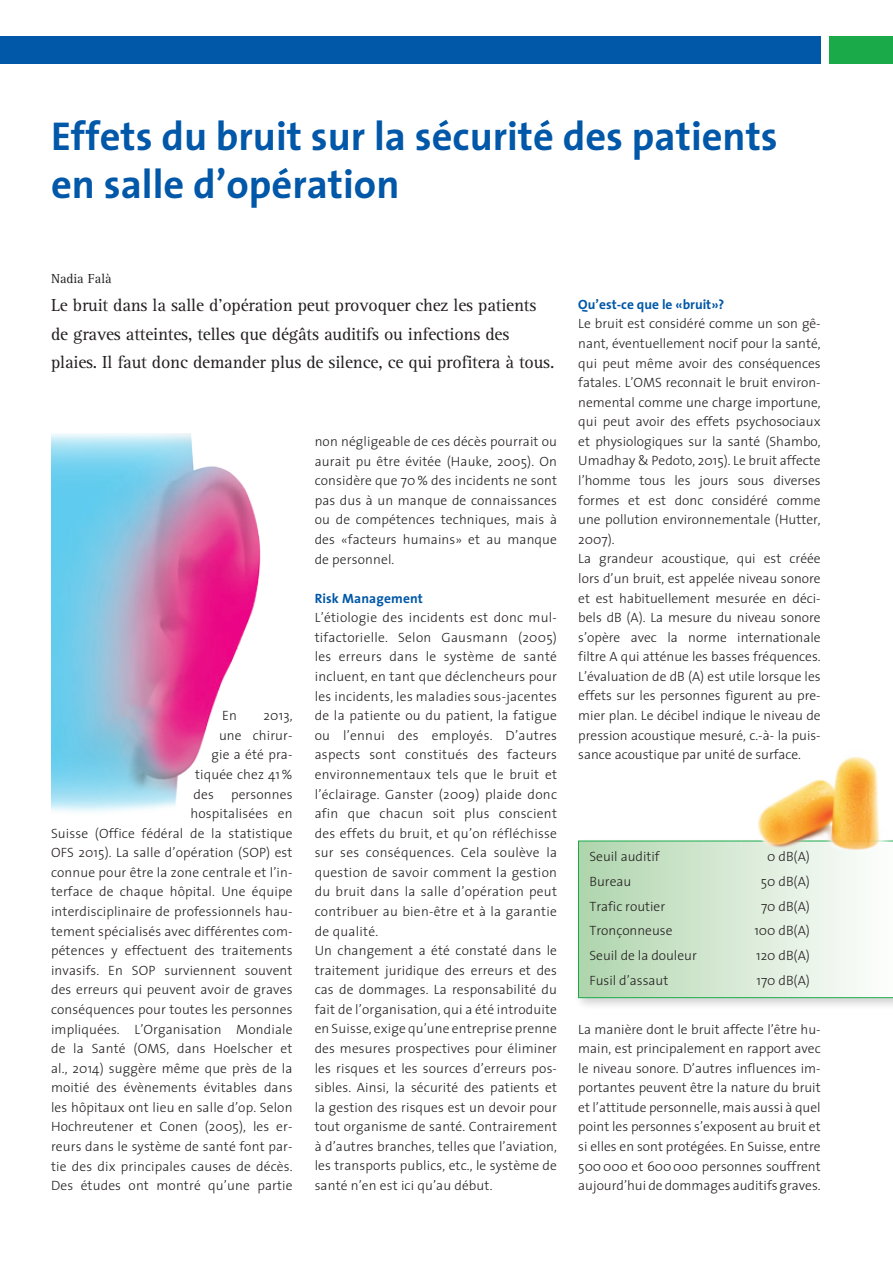
<style>
.page{position:relative;width:893px;height:1263px;background:#fff}
.page>*{position:absolute;margin:0;border:0;box-sizing:border-box;transform-origin:0 0}
.t1{font:700 40.5px/48px "The Sans";color:#0157a8}
.t2{font:18px/28.5px "Rotis Serif";letter-spacing:-.01em;color:#231f20}
.t3{font:300 13.5px/19.6px "The Sans";letter-spacing:.01em;color:#231f20;text-align:justify}
.t4{font:700 13.5px "The Sans";letter-spacing:.01em;color:#0157a8}
.t5{font:13.5px "Rotis Serif";color:#231f20}
</style>
<div class="page">
<div style="left:0;top:36px;width:821px;height:27px;background:#0157a8"></div>
<div style="left:829px;top:36px;width:64px;height:27px;background:#1aaa4a"></div>
<div style="left:574px;top:837px;width:319px;height:173px;background:#231f20;opacity:.2"></div>
<svg style="left:578px;top:841px;width:315px;height:157px"></svg>
<img style="left:51px;top:434px;width:210px;height:378px">
<img style="left:740px;top:757px;width:153px;height:109px">
<h1 class="t1" style="left:51px;top:112px;width:728px">Effets du bruit sur la sécurité des patients en salle d’opération</h1>
<p class="t5" style="left:51px;top:271px;width:62px">Nadia Falà</p>
<h2 class="t2" style="left:51px;top:292px;width:505px">Le bruit dans la salle d’opération peut provoquer chez les patients de graves atteintes, telles que dégâts auditifs ou infections des plaies. Il faut donc demander plus de silence, ce qui profitera à tous.</h2>
<p class="t3" style="left:222px;top:705px;width:16px">En</p>
<p class="t3" style="left:264px;top:705px;width:30px">2013,</p>
<p class="t3" style="left:219px;top:725px;width:75px">une chirur-</p>
<p class="t3" style="left:212px;top:744px;width:83px">gie a été pra-</p>
<p class="t3" style="left:195px;top:764px;width:99px">tiquée chez 41%</p>
<p class="t3" style="left:194px;top:784px;width:22px">des</p>
<p class="t3" style="left:51px;top:784px;width:243px;text-align:right">personnes<br>hospitalisées en<br>Suisse (Office fédéral de la statistique OFS 2015). La salle d’opération (SOP) est connue pour être la zone centrale et l’in&shy;terface de chaque hôpital. Une équipe interdisciplinaire de professionnels hau&shy;tement spécialisés avec différentes com&shy;pétences y effectuent des traitements invasifs. En SOP surviennent souvent des erreurs qui peuvent avoir de graves conséquences pour toutes les personnes impliquées. L’Organisation Mondiale de la Santé (OMS, dans Hoelscher et al., 2014) suggère même que près de la moitié des évènements évitables dans les hôpitaux ont lieu en salle d’op. Selon Hochreutener et Conen (2005), les er&shy;reurs dans le système de santé font par&shy;tie des dix principales causes de décès.<br>Des études ont montré qu’une partie</p>
<p class="t3" style="left:315px;top:431px;width:244px">non négligeable de ces décès pourrait ou aurait pu être évitée (Hauke, 2005). On considère que 70% des incidents ne sont pas dus à un manque de connaissances ou de compétences techniques, mais à des «facteurs humains» et au manque de personnel.</p>
<p class="t4" style="left:315px;top:587px;width:110px">Risk Management</p>
<p class="t3" style="left:315px;top:607px;width:244px;text-align:left">L’étiologie des incidents est donc mul&shy;tifactorielle. Selon Gausmann (2005) les erreurs dans le système de santé incluent, en tant que déclencheurs pour les incidents, les maladies sous-jacentes de la patiente ou du patient, la fatigue ou l’ennui des employés. D’autres aspects sont constitués des facteurs environnementaux tels que le bruit et l’éclairage. Ganster (2009) plaide donc afin que chacun soit plus conscient des effets du bruit, et qu’on réfléchisse sur ses conséquences. Cela soulève la question de savoir comment la gestion du bruit dans la salle d’opération peut contribuer au bien-être et à la garantie de qualité.<br>Un changement a été constaté dans le traitement juridique des erreurs et des cas de dommages. La responsabilité du fait de l’organisation, qui a été introduite en Suisse, exige qu’une entreprise prenne des mesures prospectives pour éliminer les risques et les sources d’erreurs pos&shy;sibles. Ainsi, la sécurité des patients et la gestion des risques est un devoir pour tout organisme de santé. Contrairement à d’autres branches, telles que l’aviation, les transports publics, etc., le système de santé n’en est ici qu’au début.</p>
<p class="t4" style="left:578px;top:293px;width:148px">Qu’est-ce que le «bruit»?</p>
<p class="t3" style="left:578px;top:314px;width:244px;text-align:left">Le bruit est considéré comme un son gê&shy;nant, éventuellement nocif pour la santé, qui peut même avoir des conséquences fatales. L’OMS reconnait le bruit environ&shy;nemental comme une charge importune, qui peut avoir des effets psychosociaux et physiologiques sur la santé (Shambo, Umadhay &amp; Pedoto, 2015). Le bruit affecte l’homme tous les jours sous diverses formes et est donc considéré comme une pollution environnementale (Hutter, 2007).<br>La grandeur acoustique, qui est créée lors d’un bruit, est appelée niveau sonore et est habituellement mesurée en déci&shy;bels dB (A). La mesure du niveau sonore s’opère avec la norme internationale filtre A qui atténue les basses fréquences.<br>L’évaluation de dB (A) est utile lorsque les effets sur les personnes figurent au pre&shy;mier plan. Le décibel indique le niveau de pression acoustique mesuré, c.-à- la puis&shy;sance acoustique par unité de surface.</p>
<p class="t3" style="left:589px;top:846px;width:72px">Seuil auditif</p>
<p class="t3" style="left:767px;top:846px;width:44px">0 dB(A)</p>
<p class="t3" style="left:589px;top:871px;width:43px">Bureau</p>
<p class="t3" style="left:761px;top:871px;width:51px">50 dB(A)</p>
<p class="t3" style="left:589px;top:896px;width:77px">Trafic routier</p>
<p class="t3" style="left:761px;top:896px;width:50px">70 dB(A)</p>
<p class="t3" style="left:589px;top:920px;width:85px">Tronçonneuse</p>
<p class="t3" style="left:754px;top:920px;width:57px">100 dB(A)</p>
<p class="t3" style="left:589px;top:945px;width:109px">Seuil de la douleur</p>
<p class="t3" style="left:756px;top:945px;width:55px">120 dB(A)</p>
<p class="t3" style="left:589px;top:970px;width:80px">Fusil d’assaut</p>
<p class="t3" style="left:756px;top:970px;width:55px">170 dB(A)</p>
<p class="t3" style="left:578px;top:1019px;width:244px">La manière dont le bruit affecte l’être hu&shy;main, est principalement en rapport avec le niveau sonore. D’autres influences im&shy;portantes peuvent être la nature du bruit et l’attitude personnelle, mais aussi à quel point les personnes s’exposent au bruit et si elles en sont protégées. En Suisse, entre 500000 et 600000 personnes souffrent aujourd’hui de dommages auditifs graves.</p>
</div>
